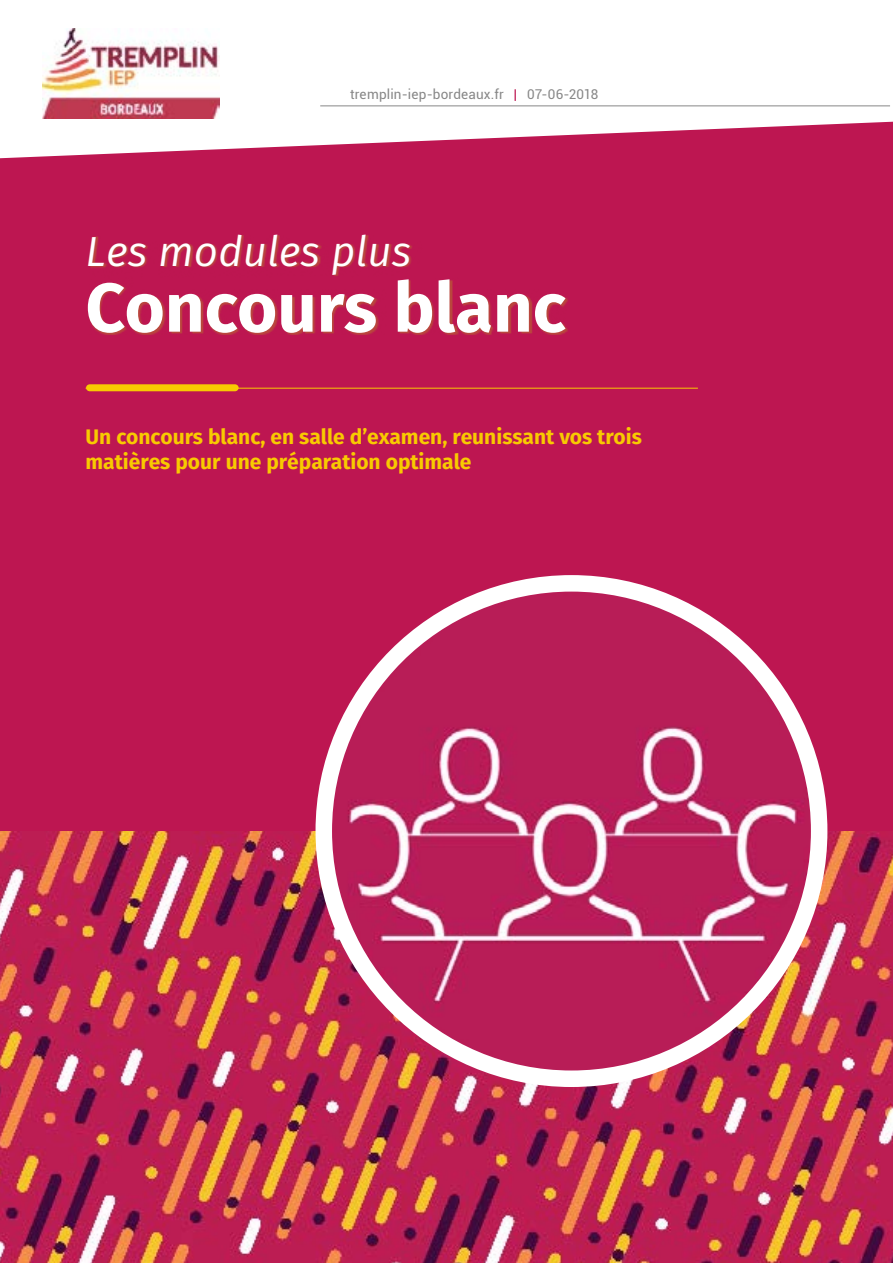
<style>
.page{position:relative;width:893px;height:1263px;background:#fff}
.page>*{position:absolute;margin:0;border:0;box-sizing:border-box;transform-origin:0 0}
.t1{font:700 69px "Fira Sans";color:#fff}
.t2{font:italic 42px "Fira Sans";color:#fff}
.t3{font:700 21px/25.2px "Fira Sans";color:#f8ca01}
.t4{font:13.5px "Roboto";letter-spacing:.01em;color:#878787}
.s1{color:#bd1651}
</style>
<div class="page">
<div style="left:0;top:115px;width:893px;height:1148px;background:#bd1651"></div>
<svg style="left:0;top:75px;width:893px;height:83px;fill:#fff"></svg>
<img style="left:43px;top:29px;width:176px;height:90px">
<hr style="left:86px;top:388px;width:612px;height:1px;background:#f8ca01">
<img style="left:0;top:831px;width:893px;height:432px">
<div style="left:89px;top:236px;width:479px;height:99px;background:#b5941e;opacity:.4"></div>
<div style="left:86px;top:384px;width:153px;height:7px;background:#f8ca01;border-radius:4px"></div>
<img style="left:324px;top:584px;width:495px;height:494px">
<div style="left:316px;top:575px;width:511px;height:512px;border:16px solid #fff;border-radius:50%"></div>
<hr style="left:320px;top:105px;width:570px;height:1px;background:#878787">
<p class="t4" style="left:350px;top:85px;width:250px">tremplin-iep-bordeaux.fr <span class="s1">|</span> 07-06-2018</p>
<h2 class="t2" style="left:86px;top:220px;width:327px">Les modules plus</h2>
<h1 class="t1" style="left:86px;top:249px;width:482px">Concours blanc</h1>
<p class="t3" style="left:86px;top:423px;width:558px">Un concours blanc, en salle d’examen, reunissant vos trois matières pour une préparation optimale</p>
</div>
